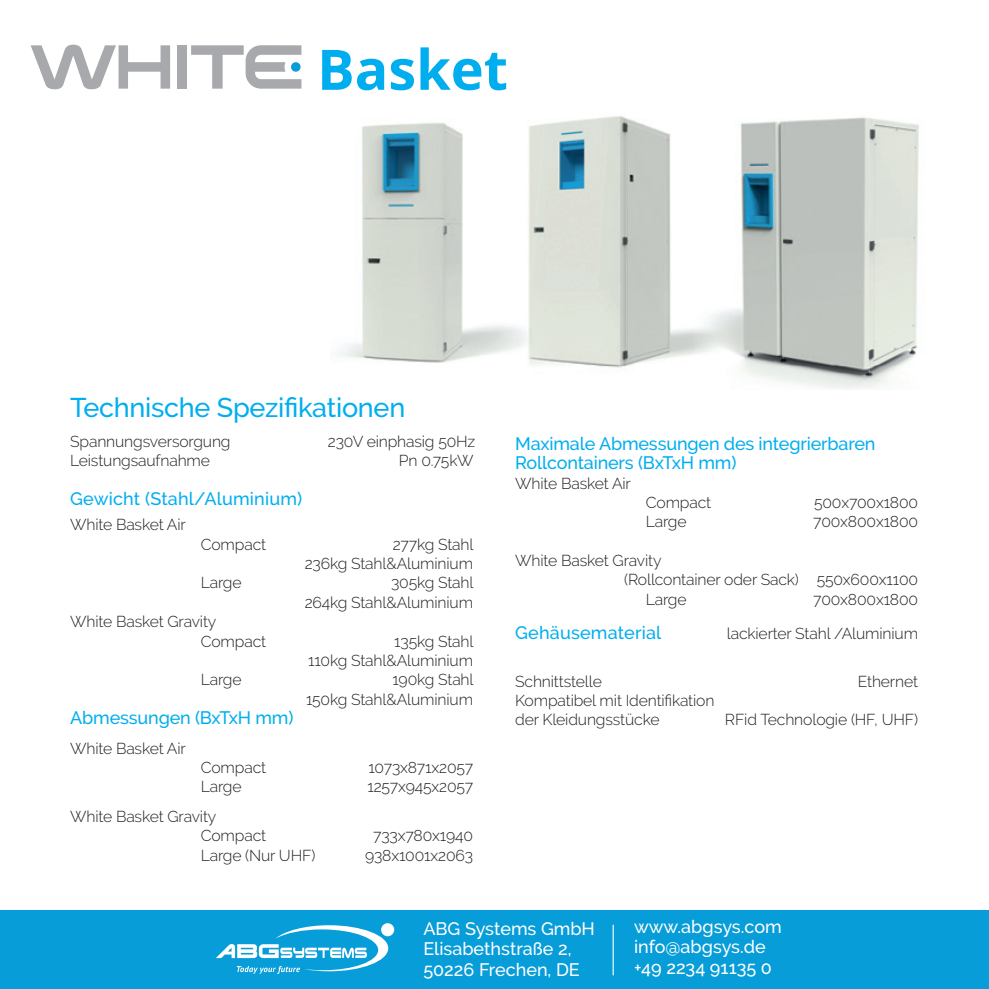
<style>
.page{position:relative;width:989px;height:989px;background:#fff}
.page>*{position:absolute;margin:0;border:0;box-sizing:border-box;transform-origin:0 0}
.t1{font:700 55.8px "Open Sans";color:#00aeef}
.t2{font:500 27px "Raleway";letter-spacing:-.01em;color:#00aeef}
.t3{font:500 18px/20.2px "Raleway";color:#fff}
.t4{font:500 18px/19.3px "Raleway";letter-spacing:-.01em;color:#00aeef}
.t5{font:500 18px "Raleway";letter-spacing:.01em;color:#00aeef}
.t6{font:300 15.75px/19.3px "Raleway";letter-spacing:-.01em;color:#231f20;text-align:right}
</style>
<div class="page">
<img style="left:338px;top:116px;width:581px;height:273px">
<svg style="left:31px;top:45px;width:139px;height:44px"></svg>
<div style="left:177px;top:45px;width:9px;height:44px;background:#a8a9ad"></div>
<svg style="left:191px;top:45px;width:110px;height:44px"></svg>
<div style="left:0;top:910px;width:989px;height:78px;background:#079dd8"></div>
<div style="left:381px;top:923px;width:13px;height:13px;background:#fff;border-radius:50%"></div>
<svg style="left:216px;top:925px;width:172px;height:48px"></svg>
<hr style="left:612px;top:924px;width:1px;height:51px;background:#fff">
<h1 class="t1" style="left:317px;top:30px;width:192px">Basket</h1>
<h2 class="t2" style="left:70px;top:392px;width:336px">Technische Spezifikationen</h2>
<p class="t6" style="left:70px;top:432px;width:162px">Spannungsversorgung</p>
<p class="t6" style="left:328px;top:432px;width:149px">230V einphasig 50Hz</p>
<p class="t6" style="left:70px;top:451px;width:141px">Leistungsaufnahme</p>
<p class="t6" style="left:399px;top:451px;width:76px">Pn 0.75kW</p>
<p class="t5" style="left:70px;top:488px;width:234px">Gewicht (Stahl/Aluminium)</p>
<p class="t6" style="left:70px;top:515px;width:117px">White Basket Air</p>
<p class="t6" style="left:201px;top:534px;width:67px">Compact</p>
<p class="t6" style="left:305px;top:534px;width:170px">277kg Stahl<br>236kg Stahl&amp;Aluminium</p>
<p class="t6" style="left:201px;top:573px;width:42px">Large</p>
<p class="t6" style="left:305px;top:573px;width:170px">305kg Stahl<br>264kg Stahl&amp;Aluminium</p>
<p class="t6" style="left:201px;top:612px;width:67px;text-align:left;text-indent:-131px">White Basket Gravity<br>Compact</p>
<p class="t6" style="left:308px;top:631px;width:167px">135kg Stahl<br>110kg Stahl&amp;Aluminium</p>
<p class="t6" style="left:201px;top:670px;width:42px">Large</p>
<p class="t6" style="left:306px;top:670px;width:169px">190kg Stahl<br>150kg Stahl&amp;Aluminium</p>
<p class="t4" style="left:70px;top:708px;width:225px">Abmessungen (BxTxH mm)</p>
<p class="t6" style="left:70px;top:738px;width:117px">White Basket Air</p>
<p class="t6" style="left:201px;top:757px;width:67px">Compact</p>
<p class="t6" style="left:368px;top:757px;width:106px">1073x871x2057</p>
<p class="t6" style="left:201px;top:777px;width:42px">Large</p>
<p class="t6" style="left:367px;top:777px;width:107px">1257x945x2057</p>
<p class="t6" style="left:201px;top:806px;width:67px;text-align:left;text-indent:-131px">White Basket Gravity<br>Compact</p>
<p class="t6" style="left:373px;top:826px;width:101px">733x780x1940</p>
<p class="t6" style="left:201px;top:845px;width:116px">Large (Nur UHF)</p>
<p class="t6" style="left:365px;top:845px;width:110px">938x1001x2063</p>
<p class="t4" style="left:515px;top:434px;width:362px">Maximale Abmessungen des integrierbaren<br>Rollcontainers (BxTxH mm)</p>
<p class="t6" style="left:515px;top:473px;width:117px">White Basket Air</p>
<p class="t6" style="left:646px;top:493px;width:67px">Compact</p>
<p class="t6" style="left:814px;top:493px;width:106px">500x700x1800</p>
<p class="t6" style="left:646px;top:512px;width:42px">Large</p>
<p class="t6" style="left:813px;top:512px;width:106px">700x800x1800</p>
<p class="t6" style="left:515px;top:551px;width:148px">White Basket Gravity</p>
<p class="t6" style="left:624px;top:570px;width:295px">(Rollcontainer oder Sack) 550x600x1100</p>
<p class="t6" style="left:646px;top:589px;width:42px">Large</p>
<p class="t6" style="left:813px;top:589px;width:106px">700x800x1800</p>
<p class="t5" style="left:515px;top:622px;width:148px">Gehäusematerial</p>
<p class="t6" style="left:727px;top:623px;width:193px">lackierter Stahl /Aluminium</p>
<p class="t6" style="left:515px;top:671px;width:88px">Schnittstelle</p>
<p class="t6" style="left:858px;top:671px;width:62px">Ethernet</p>
<p class="t6" style="left:515px;top:691px;width:201px;text-align:left">Kompatibel mit Identifikation der Kleidungsstücke</p>
<p class="t6" style="left:725px;top:710px;width:195px">RFid Technologie (HF, UHF)</p>
<p class="t3" style="left:423px;top:918px;width:173px">ABG Systems GmbH<br>Elisabethstraße 2,<br>50226 Frechen, DE</p>
<p class="t3" style="left:634px;top:916px;width:149px">www.abgsys.com info@abgsys.de +49 2234 91135 0</p>
</div>
